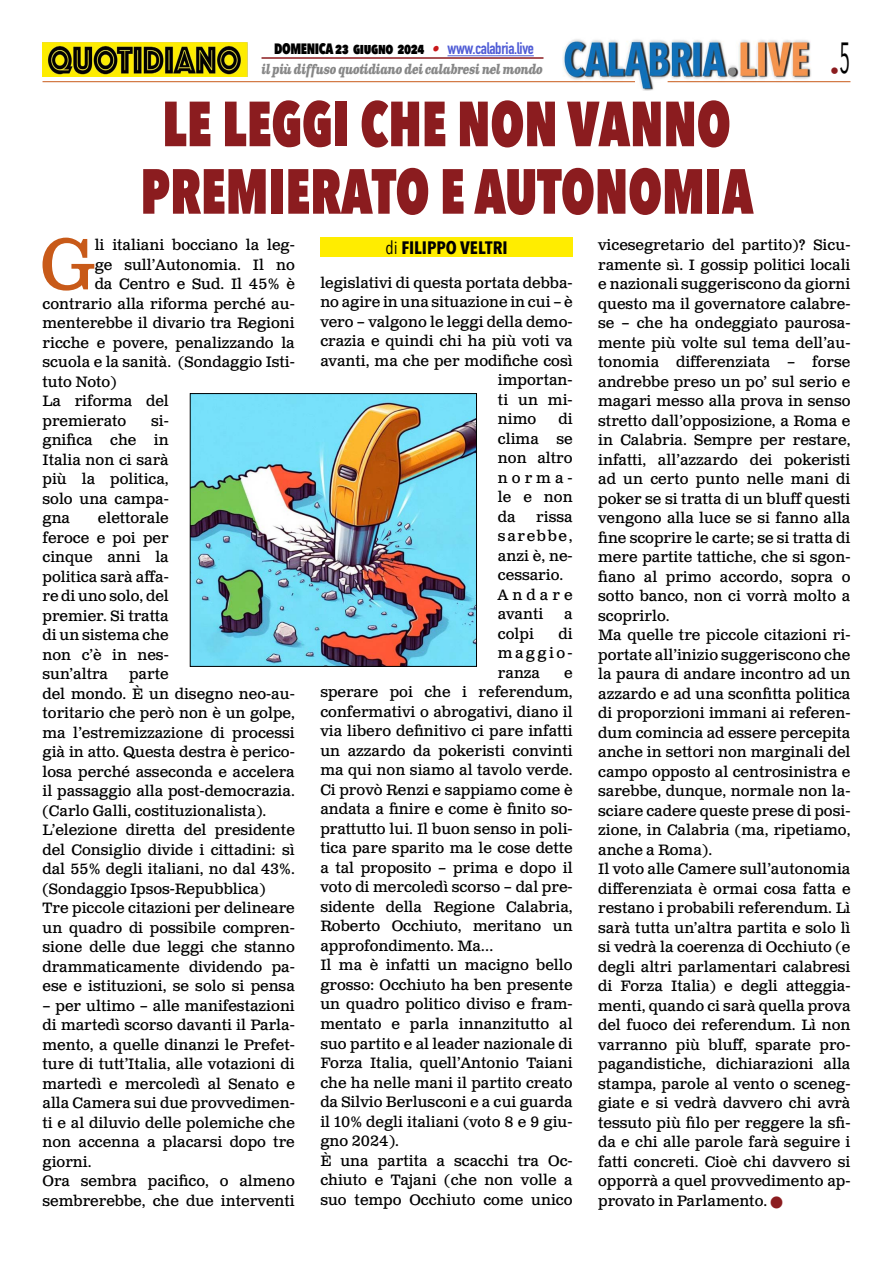
<style>
.page{position:relative;width:893px;height:1263px;background:#fff}
.page>*{position:absolute;margin:0;border:0;box-sizing:border-box;transform-origin:0 0}
.t1{font:71.25px "Clarendon Text Pro";color:#c85a19}
.t2{font:800 63px/67.5px "Avenir Next Condensed";color:#8b1c1f;text-align:center;scale:.84 1}
.t3{font:700 18px "Avenir Next Condensed";color:#000}
.t4{font:18px "Avenir Next Condensed";color:#8b1c1f}
.t5{font:15px/19.5px "Clarendon Text Pro";color:#000}
.t6{font:800 15px "Avenir Next Condensed";letter-spacing:-.03em;color:#000;scale:.9 1}
.t7{font:italic 700 13.5px "Clarendon Text Pro";letter-spacing:-.05em;color:#878787;scale:.79 1}
.s1{font-family:"Clarendon Text Pro";font-weight:700;font-style:italic;color:#ca181a}
.s2{font-family:"DIN Condensed";font-weight:700;font-size:16.5px;color:#4f5cd6}
.s3{font-weight:400}
.s4{color:#8b1c1f}
</style>
<div class="page">
<img style="left:563px;top:39px;width:248px;height:51px">
<hr style="left:43px;top:81px;width:592px;height:1px;background:#c85a19">
<hr style="left:668px;top:81px;width:182px;height:1px;background:#c85a19">
<hr style="left:447px;top:55px;width:87px;height:1px;background:#4f5cd6">
<hr style="left:261px;top:57px;width:282px;height:2px;background:#8b1c1f">
<img style="left:43px;top:42px;width:204px;height:35px">
<div style="left:320px;top:238px;width:253px;height:19px;background:#ffed00"></div>
<img style="left:192px;top:395px;width:283px;height:270px">
<div style="left:190px;top:393px;width:287px;height:274px;border:1px solid #000"></div>
<p class="t6" style="left:274px;top:39px;width:290px">DOMENICA 23 giugno 2024 <span class="s1">•</span> <span class="s2">www.calabria.live</span></p>
<p class="t7" style="left:261px;top:61px;width:358px">il più diffuso quotidiano dei calabresi nel mondo</p>
<h2 class="t2" style="left:140px;top:90px;width:731px">LE LEGGI CHE NON VANNO<br>PREMIERATO E AUTONOMIA</h2>
<p class="t4" style="left:830px;top:55px;width:22px">•<sup>5</sup></p>
<h1 class="t1" style="left:40px;top:222px;width:56px">G</h1>
<p class="t5" style="left:95px;top:236px;width:202px">li italiani bocciano la leg-</p>
<p class="t5" style="left:95px;top:256px;width:202px">ge sull’Autonomia. Il no</p>
<p class="t5" style="left:95px;top:275px;width:202px">da Centro e Sud. Il 45% è</p>
<p class="t5" style="left:43px;top:295px;width:254px">contrario alla riforma perché au-</p>
<p class="t5" style="left:43px;top:314px;width:254px">menterebbe il divario tra Regioni</p>
<p class="t5" style="left:43px;top:334px;width:254px">ricche e povere, penalizzando la</p>
<p class="t5" style="left:43px;top:353px;width:254px">scuola e la sanità. (Sondaggio Isti-</p>
<p class="t5" style="left:43px;top:373px;width:76px">tuto Noto)</p>
<p class="t5" style="left:43px;top:392px;width:128px">La riforma del</p>
<p class="t5" style="left:43px;top:412px;width:85px">premierato</p>
<p class="t5" style="left:43px;top:412px;width:128px;text-align:justify;text-indent:109px">si&shy;gnifica che in Italia non ci sarà più la politica, solo una campa&shy;gna</p>
<p class="t5" style="left:43px;top:509px;width:128px;text-align:justify;text-indent:55px">elettorale feroce e poi per cinque anni la politica sarà affa&shy;re di uno solo, del premier. Si tratta di un sistema che non c’è in nes&shy;sun’altra</p>
<p class="t5" style="left:43px;top:665px;width:254px;text-indent:87px">parte<br>del mondo. È un disegno neo-au&shy;toritario che però non è un golpe, ma l’estremizzazione di processi già in atto. Questa destra è perico&shy;losa perché asseconda e accelera il passaggio alla post-democrazia. (Carlo Galli, costituzionalista).<br>L’elezione diretta del presidente del Consiglio divide i cittadini: sì dal 55% degli italiani, no dal 43%. (Sondaggio Ipsos-Repubblica)<br>Tre piccole citazioni per delineare un quadro di possibile compren&shy;sione delle due leggi che stanno drammaticamente dividendo pa&shy;ese e istituzioni, se solo si pensa</p>
<p class="t5" style="left:43px;top:997px;width:254px">– per ultimo – alle manifestazioni di martedì scorso davanti il Parla&shy;mento, a quelle dinanzi le Prefet&shy;ture di tutt’Italia, alle votazioni di martedì e mercoledì al Senato e alla Camera sui due provvedimen&shy;ti e al diluvio delle polemiche che non accenna a placarsi dopo tre giorni.<br>Ora sembra pacifico, o almeno sembrerebbe, che due interventi</p>
<p class="t3" style="left:385px;top:237px;width:124px"><span class="s3">di</span> FILIPPO VELTRI</p>
<p class="t5" style="left:320px;top:274px;width:254px">legislativi di questa portata debba-</p>
<p class="t5" style="left:320px;top:293px;width:254px">no agire in una situazione in cui – è</p>
<p class="t5" style="left:320px;top:313px;width:254px">vero – valgono le leggi della demo-</p>
<p class="t5" style="left:320px;top:332px;width:254px">crazia e quindi chi ha più voti va</p>
<p class="t5" style="left:320px;top:352px;width:254px">avanti, ma che per modifiche così</p>
<p class="t5" style="left:498px;top:371px;width:76px">importan-</p>
<p class="t5" style="left:498px;top:391px;width:76px">ti un mi-</p>
<p class="t5" style="left:498px;top:410px;width:40px">nimo</p>
<p class="t5" style="left:498px;top:410px;width:76px;text-align:justify;text-indent:61px">di clima se non altro norma&shy;le e non da</p>
<p class="t5" style="left:498px;top:508px;width:76px;text-indent:38px">rissa sarebbe, anzi è, ne&shy;cessario.<br>Andare avanti</p>
<p class="t5" style="left:564px;top:605px;width:10px">a</p>
<p class="t5" style="left:498px;top:625px;width:76px;text-align:justify;text-indent:61px">di maggio&shy;ranza</p>
<p class="t5" style="left:498px;top:625px;width:37px">colpi</p>
<p class="t5" style="left:320px;top:664px;width:254px;text-indent:244px">e sperare poi che i referendum, confermativi o abrogativi, diano il via libero definitivo ci pare infatti un azzardo da pokeristi convinti ma qui non siamo al tavolo verde.<br>Ci provò Renzi e sappiamo come è andata a finire e come è finito so&shy;prattutto lui. Il buon senso in poli&shy;tica pare sparito ma le cose dette a tal proposito – prima e dopo il voto di mercoledì scorso – dal pre&shy;sidente della Regione Calabria,<br>Roberto Occhiuto, meritano un approfondimento. Ma…<br>Il ma è infatti un macigno bello grosso: Occhiuto ha ben presente un quadro politico diviso e fram&shy;mentato e parla innanzitutto al suo partito e al leader nazionale di<br>Forza Italia, quell’Antonio Taiani che ha nelle mani il partito creato da Silvio Berlusconi e a cui guarda il 10% degli italiani (voto 8 e 9 giu&shy;gno 2024).<br>È una partita a scacchi tra Oc&shy;chiuto e Tajani (che non volle a suo tempo Occhiuto come unico</p>
<p class="t5" style="left:598px;top:236px;width:254px">vicesegretario del partito)? Sicu&shy;ramente sì. I gossip politici locali e nazionali suggeriscono da giorni questo ma il governatore calabre&shy;se – che ha ondeggiato paurosa&shy;mente più volte sul tema dell’au&shy;tonomia differenziata – forse andrebbe preso un po’ sul serio e magari messo alla prova in senso stretto dall’opposizione, a Roma e in Calabria. Sempre per restare, infatti, all’azzardo dei pokeristi ad un certo punto nelle mani di poker se si tratta di un bluff questi vengono alla luce se si fanno alla fine scoprire le carte; se si tratta di mere partite tattiche, che si sgon&shy;fiano al primo accordo, sopra o sotto banco, non ci vorrà molto a scoprirlo.<br>Ma quelle tre piccole citazioni ri&shy;portate all’inizio suggeriscono che la paura di andare incontro ad un azzardo e ad una sconfitta politica di proporzioni immani ai referen&shy;dum comincia ad essere percepita anche in settori non marginali del campo opposto al centrosinistra e sarebbe, dunque, normale non la&shy;sciare cadere queste prese di posi&shy;zione, in Calabria (ma, ripetiamo, anche a Roma).<br>Il voto alle Camere sull’autonomia differenziata è ormai cosa fatta e restano i probabili referendum. Lì sarà tutta un’altra partita e solo lì si vedrà la coerenza di Occhiuto (e degli altri parlamentari calabresi di Forza Italia) e degli atteggia&shy;menti, quando ci sarà quella prova del fuoco dei referendum. Lì non varranno più bluff, sparate pro&shy;pagandistiche, dichiarazioni alla stampa, parole al vento o sceneg&shy;giate e si vedrà davvero chi avrà tessuto più filo per reggere la sfi&shy;da e chi alle parole farà seguire i fatti concreti. Cioè chi davvero si opporrà a quel provvedimento ap&shy;provato in Parlamento. <span class="s4">■</span></p>
</div>
